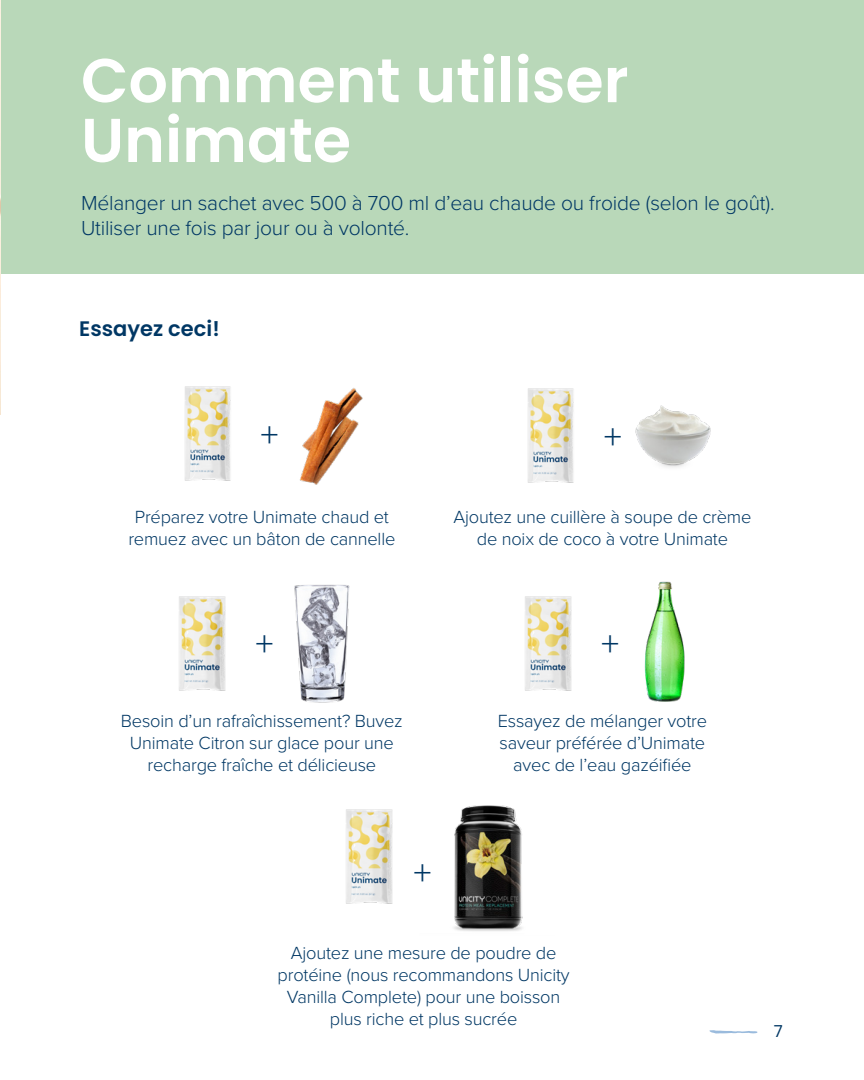
<style>
.page{position:relative;width:864px;height:1080px;background:#fff}
.page>*{position:absolute;margin:0;border:0;box-sizing:border-box;transform-origin:0 0}
.t1{font:600 61.8px/59.7px "Poppins";color:#fff}
.t2{font:300 36.6px "Proxima Nova";color:#003764}
.t3{font:300 21px/25.2px "Proxima Nova";letter-spacing:-.01em;color:#003764}
.t4{font:600 21px "Poppins";color:#003764}
.t5{font:300 18.3px/21.9px "Proxima Nova";letter-spacing:-.01em;color:#003764;text-align:center}
.t6{font:16.5px "Poppins";color:#003764}
</style>
<div class="page">
<div style="left:0;top:0;width:864px;height:274px;background:#b9d8b9"></div>
<img style="left:299px;top:388px;width:64px;height:97px">
<img style="left:635px;top:405px;width:76px;height:63px">
<img style="left:294px;top:584px;width:56px;height:119px">
<img style="left:644px;top:581px;width:41px;height:121px">
<img style="left:454px;top:805px;width:69px;height:126px">
<img style="left:0;top:0;width:1px;height:414px">
<img style="left:184px;top:386px;width:47px;height:95px">
<img style="left:179px;top:596px;width:47px;height:95px">
<img style="left:527px;top:388px;width:47px;height:95px">
<img style="left:525px;top:596px;width:47px;height:95px">
<img style="left:346px;top:809px;width:47px;height:95px">
<svg style="left:709px;top:1030px;width:48px;height:3px"></svg>
<p class="t1" style="left:81px;top:51px;width:549px">Comment utiliser<br>Unimate</p>
<p class="t3" style="left:81px;top:190px;width:695px">Mélanger un sachet avec 500 à 700 ml d’eau chaude ou froide (selon le goût).<br>Utiliser une fois par jour ou à volonté.</p>
<p class="t4" style="left:79px;top:316px;width:142px">Essayez ceci!</p>
<p class="t2" style="left:261px;top:407px;width:20px">+</p>
<p class="t5" style="left:128px;top:505px;width:269px">Préparez votre Unimate chaud et remuez avec un bâton de cannelle</p>
<p class="t2" style="left:604px;top:410px;width:20px">+</p>
<p class="t5" style="left:453px;top:505px;width:300px">Ajoutez une cuillère à soupe de crème de noix de coco à votre Unimate</p>
<p class="t2" style="left:255px;top:617px;width:20px">+</p>
<p class="t2" style="left:601px;top:617px;width:20px">+</p>
<p class="t5" style="left:121px;top:709px;width:283px">Besoin d’un rafraîchissement? Buvez<br>Unimate Citron sur glace pour une recharge fraîche et délicieuse</p>
<p class="t2" style="left:413px;top:846px;width:20px">+</p>
<p class="t5" style="left:498px;top:709px;width:211px">Essayez de mélanger votre saveur préférée d’Unimate avec de l’eau gazéifiée</p>
<p class="t5" style="left:278px;top:941px;width:294px">Ajoutez une mesure de poudre de protéine (nous recommandons Unicity<br>Vanilla Complete) pour une boisson plus riche et plus sucrée</p>
<p class="t6" style="left:774px;top:1022px;width:11px">7</p>
</div>
